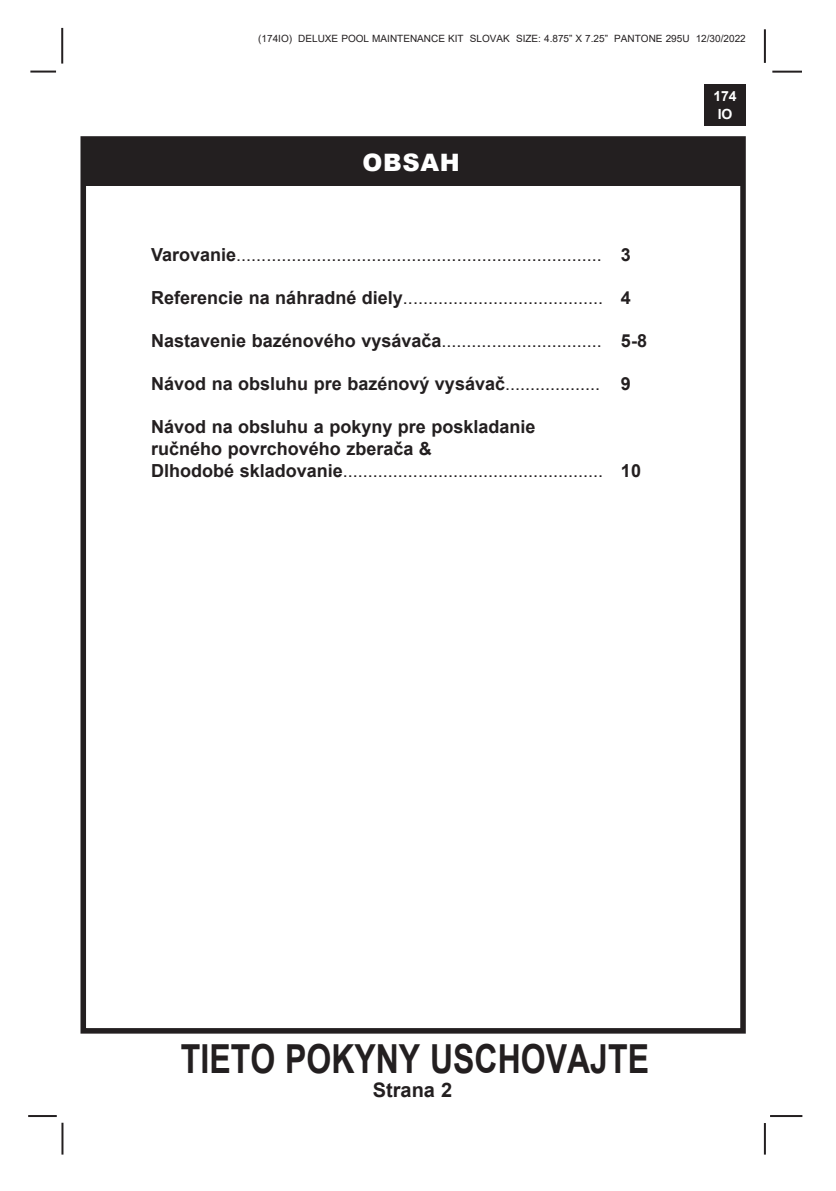
<style>
.page{position:relative;width:836px;height:1191px;background:#fff}
.page>*{position:absolute;margin:0;border:0;box-sizing:border-box;transform-origin:0 0}
.t1{font:700 40px "Arial";color:#231f20;scale:.8 1}
.t2{font:900 24px "Arial";letter-spacing:.025em;color:#fff}
.t3{font:700 20px "Arial";color:#231f20}
.t4{font:18px "Arial";color:#231f20}
.t5{font:700 18px "Arial";color:#231f20}
.t6{font:700 14px/18px "Arial";color:#fff;text-align:center}
.t7{font:10px "Arial";color:#231f20}
.s1{font-weight:700}
.s2{font-weight:400}
</style>
<div class="page">
<hr style="left:769px;top:1115px;width:33px;height:2px;background:#231f20">
<hr style="left:772px;top:71px;width:29px;height:2px;background:#231f20">
<hr style="left:763px;top:29px;width:2px;height:34px;background:#231f20">
<hr style="left:763px;top:1123px;width:2px;height:31px;background:#231f20">
<div style="left:80px;top:136px;width:665px;height:897px;border:6px solid #231f20"></div>
<div style="left:704px;top:84px;width:41px;height:41px;background:#231f20"></div>
<hr style="left:30px;top:71px;width:26px;height:2px;background:#231f20">
<hr style="left:61px;top:28px;width:2px;height:36px;background:#231f20">
<hr style="left:61px;top:1122px;width:2px;height:32px;background:#231f20">
<hr style="left:28px;top:1115px;width:29px;height:2px;background:#231f20">
<div style="left:84px;top:141px;width:657px;height:44px;background:#231f20"></div>
<p class="t7" style="left:258px;top:31px;width:489px">(174IO) DELUXE POOL MAINTENANCE KIT SLOVAK SIZE: 4.875” X 7.25” PANTONE 295U 12/30/2022</p>
<p class="t2" style="left:362px;top:145px;width:99px">OBSAH</p>
<p class="t4" style="left:151px;top:242px;width:481px"><span class="s1">Varovanie</span>......................................................................... <span class="s1">3</span></p>
<p class="t4" style="left:151px;top:285px;width:481px"><span class="s1">Referencie na náhradné diely</span>........................................ <span class="s1">4</span></p>
<p class="t4" style="left:151px;top:328px;width:497px"><span class="s1">Nastavenie bazénového vysávača</span>................................ <span class="s1">5-8</span></p>
<p class="t5" style="left:151px;top:371px;width:481px">Návod na obsluhu pre bazénový vysávač<span class="s2">...................</span> 9</p>
<p class="t5" style="left:151px;top:414px;width:386px">Návod na obsluhu a pokyny pre poskladanie</p>
<p class="t5" style="left:151px;top:436px;width:282px">ručného povrchového zberača &amp;</p>
<p class="t4" style="left:151px;top:458px;width:491px"><span class="s1">Dlhodobé skladovanie</span>.................................................... <span class="s1">10</span></p>
<p class="t6" style="left:713px;top:87px;width:25px">174<br>IO</p>
<h1 class="t1" style="left:181px;top:1030px;width:586px">TIETO POKYNY USCHOVAJTE</h1>
<p class="t3" style="left:372px;top:1075px;width:81px">Strana 2</p>
</div>
